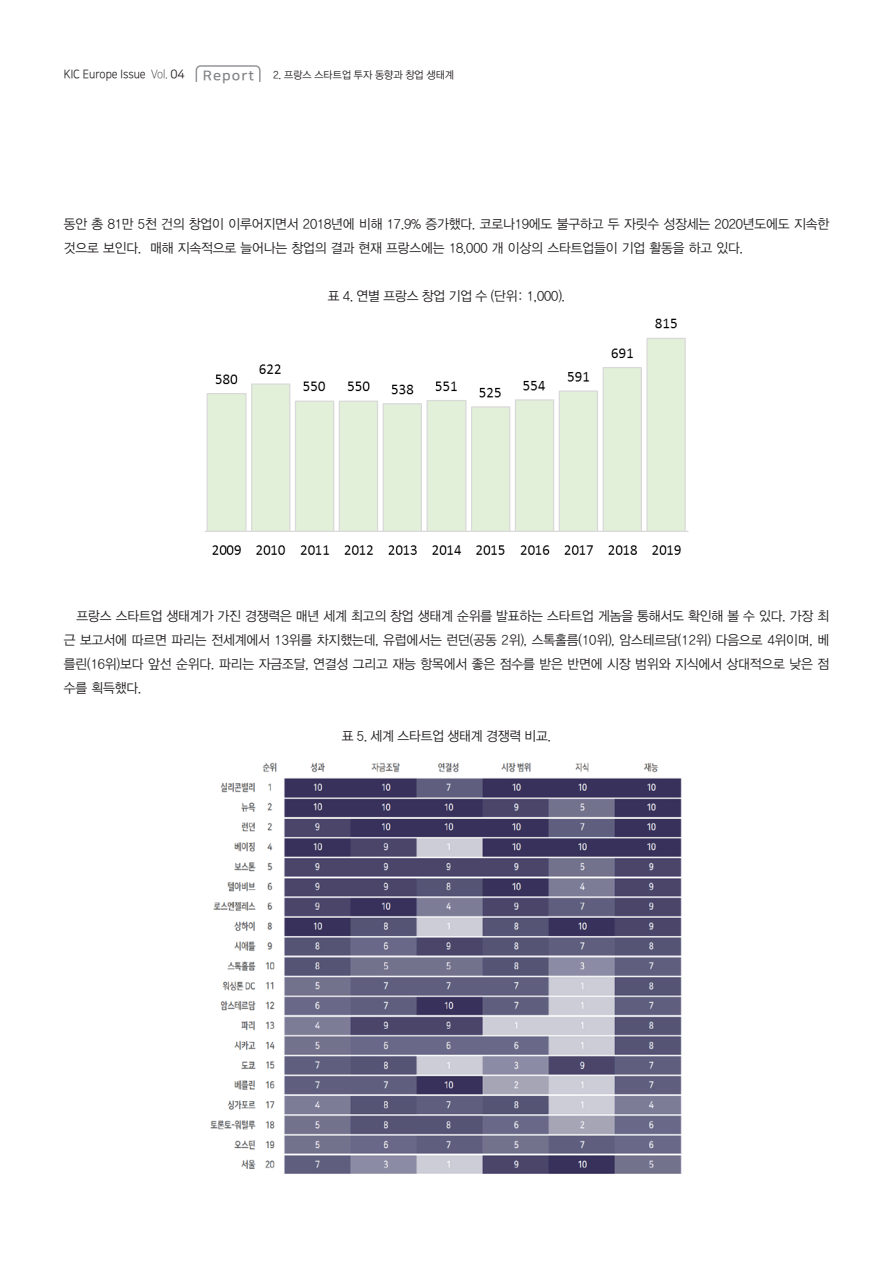
<style>
.page{position:relative;width:893px;height:1263px;background:#fff}
.page>*{position:absolute;margin:0;border:0;box-sizing:border-box;transform-origin:0 0}
.t1{font:13.5px/24px "YDIYGO320";letter-spacing:-.01em;color:#231f20;scale:.95 1}
.t2{font:13.5px "Nanum Square OTFB";letter-spacing:.07em;color:#808285;scale:1.07 1}
.t3{font:12px "Nanum Square OTFR";color:#231f20;scale:.9 1}
.t4{font:10.5px "YDIYGO320";color:#231f20;scale:.95 1}
.s1{font-family:"Nanum Square OTFL"}
</style>
<div class="page">
<svg style="left:195px;top:65px;width:66px;height:17px"></svg>
<img style="left:204px;top:318px;width:485px;height:237px">
<img style="left:210px;top:762px;width:472px;height:411px">
<p class="t3" style="left:64px;top:68px;width:136px">KIC Europe Issue <span class="s1">Vol.</span> 04</p>
<p class="t2" style="left:203px;top:68px;width:50px">Report</p>
<p class="t4" style="left:273px;top:69px;width:192px">2. 프랑스 스타트업 투자 동향과 창업 생태계</p>
<p class="t1" style="left:64px;top:212px;width:807px">동안 총 81만 5천 건의 창업이 이루어지면서 2018년에 비해 17.9% 증가했다. 코로나19에도 불구하고 두 자릿수 성장세는 2020년도에도 지속한 것으로 보인다. 매해 지속적으로 늘어나는 창업의 결과 현재 프랑스에는 18,000 개 이상의 스타트업들이 기업 활동을 하고 있다.</p>
<p class="t1" style="left:328px;top:284px;width:251px">표 4. 연별 프랑스 창업 기업 수 (단위: 1,000).</p>
<p class="t1" style="left:64px;top:605px;width:807px;text-align:justify;text-indent:13px">프랑스 스타트업 생태계가 가진 경쟁력은 매년 세계 최고의 창업 생태계 순위를 발표하는 스타트업 게놈을 통해서도 확인해 볼 수 있다. 가장 최 근 보고서에 따르면 파리는 전세계에서 13위를 차지했는데, 유럽에서는 런던(공동 2위), 스톡홀름(10위), 암스테르담(12위) 다음으로 4위이며, 베 를린(16위)보다 앞선 순위다. 파리는 자금조달, 연결성 그리고 재능 항목에서 좋은 점수를 받은 반면에 시장 범위와 지식에서 상대적으로 낮은 점 수를 획득했다.</p>
<p class="t1" style="left:342px;top:725px;width:222px">표 5. 세계 스타트업 생태계 경쟁력 비교.</p>
</div>
